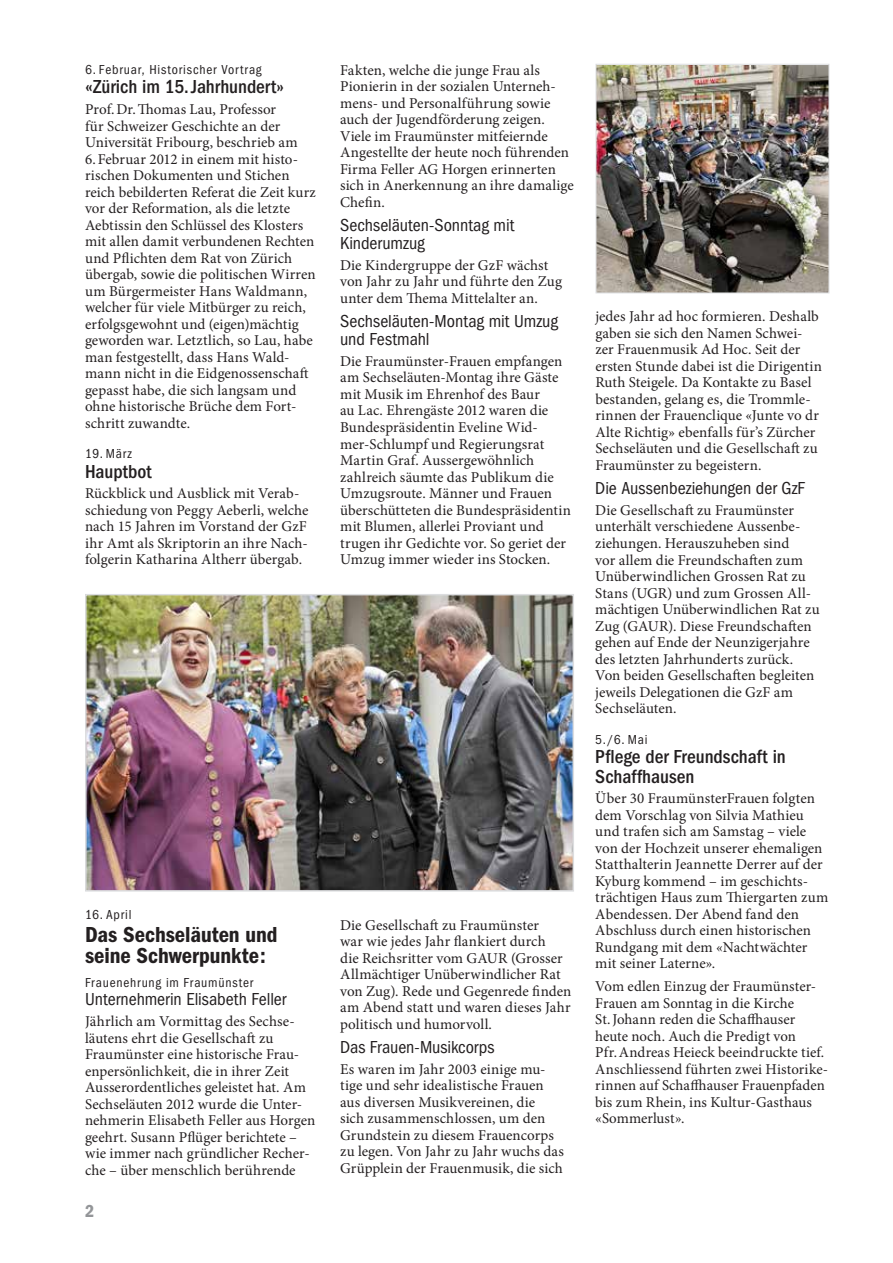
<style>
.page{position:relative;width:893px;height:1263px;background:#fff}
.page>*{position:absolute;margin:0;border:0;box-sizing:border-box;transform-origin:0 0}
.t1{font:600 condensed 22.5px/21px "Franklin Gothic";color:#231f20}
.t2{font:500 condensed 19.5px/19.5px "Franklin Gothic";color:#231f20}
.t3{font:condensed 18px/18px "Franklin Gothic";letter-spacing:-.005em;color:#231f20}
.t4{font:600 condensed 18px "Franklin Gothic";color:#939598}
.t5{font:15px/16.5px "Minion Pro";letter-spacing:.005em;color:#231f20}
.t6{font:condensed 13.5px "Franklin Gothic";letter-spacing:.055em;color:#231f20}
</style>
<div class="page">
<img style="left:88px;top:597px;width:483px;height:291px">
<div style="left:85px;top:594px;width:489px;height:297px;border:2px solid #dcdddf"></div>
<img style="left:597px;top:66px;width:230px;height:225px">
<div style="left:595px;top:64px;width:234px;height:229px;border:1px solid #dcdddf"></div>
<p class="t6" style="left:85px;top:62px;width:178px">6. Februar, Historischer Vortrag</p>
<h2 class="t2" style="left:85px;top:77px;width:201px">«Zürich im 15.Jahrhundert»</h2>
<p class="t5" style="left:85px;top:101px;width:232px">Prof.Dr.Thomas Lau, Professor<br>für Schweizer Geschichte an der Universität Fribourg, beschrieb am 6.Februar 2012 in einem mit histo&shy;rischen Dokumenten und Stichen reich bebilderten Referat die Zeit kurz vor der Reformation, als die letzte Aebtissin den Schlüssel des Klosters mit allen damit verbundenen Rechten und Pflichten dem Rat von Zürich übergab, sowie die politischen Wirren um Bürgermeister Hans Waldmann, welcher für viele Mitbürger zu reich, erfolgsgewohnt und (eigen)mächtig geworden war. Letztlich, so Lau, habe man festgestellt, dass Hans Wald&shy;mann nicht in die Eidgenossenschaft gepasst habe, die sich langsam und ohne historische Brüche dem Fort&shy;schritt zuwandte.</p>
<p class="t6" style="left:85px;top:446px;width:48px">19. März</p>
<h2 class="t2" style="left:85px;top:462px;width:68px">Hauptbot</h2>
<p class="t5" style="left:85px;top:485px;width:225px">Rückblick und Ausblick mit Verab&shy;schiedung von Peggy Aeberli, welche nach 15 Jahren im Vorstand der GzF ihr Amt als Skriptorin an ihre Nach&shy;folgerin Katharina Altherr übergab.</p>
<p class="t6" style="left:85px;top:907px;width:48px">16. April</p>
<h1 class="t1" style="left:85px;top:924px;width:194px">Das Sechseläuten und seine Schwerpunkte:</h1>
<p class="t6" style="left:85px;top:975px;width:170px">Frauenehrung im Fraumünster</p>
<p class="t3" style="left:85px;top:990px;width:203px">Unternehmerin Elisabeth Feller</p>
<p class="t5" style="left:85px;top:1013px;width:232px">Jährlich am Vormittag des Sechse&shy;läutens ehrt die Gesellschaft zu Fraumünster eine historische Frau&shy;enpersönlichkeit, die in ihrer Zeit Ausserordentliches geleistet hat. Am Sechseläuten 2012 wurde die Unter&shy;nehmerin Elisabeth Feller aus Horgen geehrt. Susann Pflüger berichtete – wie immer nach gründlicher Recher&shy;che – über menschlich berührende</p>
<p class="t4" style="left:85px;top:1201px;width:11px">2</p>
<p class="t5" style="left:340px;top:62px;width:235px">Fakten, welche die junge Frau als<br>Pionierin in der sozialen Unterneh&shy;mens- und Personalführung sowie auch der Jugendförderung zeigen.<br>Viele im Fraumünster mitfeiernde<br>Angestellte der heute noch führenden<br>Firma Feller AG Horgen erinnerten sich in Anerkennung an ihre damalige<br>Chefin.</p>
<p class="t3" style="left:340px;top:216px;width:176px">Sechseläuten-Sonntag mit<br>Kinderumzug</p>
<p class="t5" style="left:340px;top:257px;width:223px">Die Kindergruppe der GzF wächst von Jahr zu Jahr und führte den Zug unter dem Thema Mittelalter an.</p>
<p class="t3" style="left:340px;top:312px;width:219px">Sechseläuten-Montag mit Umzug und Festmahl</p>
<p class="t5" style="left:340px;top:353px;width:232px">Die Fraumünster-Frauen empfangen am Sechseläuten-Montag ihre Gäste mit Musik im Ehrenhof des Baur<br>au Lac. Ehrengäste 2012 waren die Bundespräsidentin Eveline Wid&shy;mer-Schlumpf und Regierungsrat Martin Graf. Aussergewöhnlich zahlreich säumte das Publikum die Umzugsroute. Männer und Frauen überschütteten die Bundespräsidentin mit Blumen, allerlei Proviant und trugen ihr Gedichte vor. So geriet der Umzug immer wieder ins Stocken.</p>
<p class="t5" style="left:340px;top:917px;width:233px">Die Gesellschaft zu Fraumünster<br>war wie jedes Jahr flankiert durch<br>die Reichsritter vom GAUR (Grosser Allmächtiger Unüberwindlicher Rat von Zug). Rede und Gegenrede finden am Abend statt und waren dieses Jahr politisch und humorvoll.</p>
<p class="t3" style="left:340px;top:1038px;width:156px">Das Frauen-Musikcorps</p>
<p class="t5" style="left:340px;top:1061px;width:225px">Es waren im Jahr 2003 einige mu&shy;tige und sehr idealistische Frauen aus diversen Musikvereinen, die<br>sich zusammenschlossen, um den Grundstein zu diesem Frauencorps zu legen. Von Jahr zu Jahr wuchs das Grüpplein der Frauenmusik, die sich</p>
<p class="t5" style="left:595px;top:308px;width:228px">jedes Jahr ad hoc formieren. Deshalb gaben sie sich den Namen Schwei&shy;zer Frauenmusik Ad Hoc. Seit der ersten Stunde dabei ist die Dirigentin Ruth Steigele. Da Kontakte zu Basel bestanden, gelang es, die Trommle&shy;rinnen der Frauenclique «Junte vo dr Alte Richtig» ebenfalls für’s Zürcher Sechseläuten und die Gesellschaft zu Fraumünster zu begeistern.</p>
<p class="t3" style="left:595px;top:479px;width:211px">Die Aussenbeziehungen der GzF</p>
<p class="t5" style="left:595px;top:502px;width:226px">Die Gesellschaft zu Fraumünster unterhält verschiedene Aussenbe&shy;ziehungen. Herauszuheben sind<br>vor allem die Freundschaften zum<br>Unüberwindlichen Grossen Rat zu<br>Stans (UGR) und zum Grossen All&shy;mächtigen Unüberwindlichen Rat zu<br>Zug (GAUR). Diese Freundschaften gehen auf Ende der Neunzigerjahre des letzten Jahrhunderts zurück.<br>Von beiden Gesellschaften begleiten jeweils Delegationen die GzF am<br>Sechseläuten.</p>
<p class="t6" style="left:595px;top:731px;width:54px">5./6. Mai</p>
<h2 class="t2" style="left:595px;top:747px;width:192px">Pflege der Freundschaft in<br>Schaffhausen</h2>
<p class="t5" style="left:595px;top:790px;width:234px">Über 30 FraumünsterFrauen folgten dem Vorschlag von Silvia Mathieu und trafen sich am Samstag – viele von der Hochzeit unserer ehemaligen Statthalterin Jeannette Derrer auf der Kyburg kommend – im geschichts&shy;trächtigen Haus zum Thiergarten zum Abendessen. Der Abend fand den Abschluss durch einen historischen Rundgang mit dem «Nachtwächter mit seiner Laterne».</p>
<p class="t5" style="left:595px;top:978px;width:234px">Vom edlen Einzug der Fraumünster-Frauen am Sonntag in die Kirche St.Johann reden die Schaffhauser heute noch. Auch die Predigt von Pfr.Andreas Heieck beeindruckte tief.<br>Anschliessend führten zwei Historike&shy;rinnen auf Schaffhauser Frauenpfaden bis zum Rhein, ins Kultur-Gasthaus «Sommerlust».</p>
</div>
